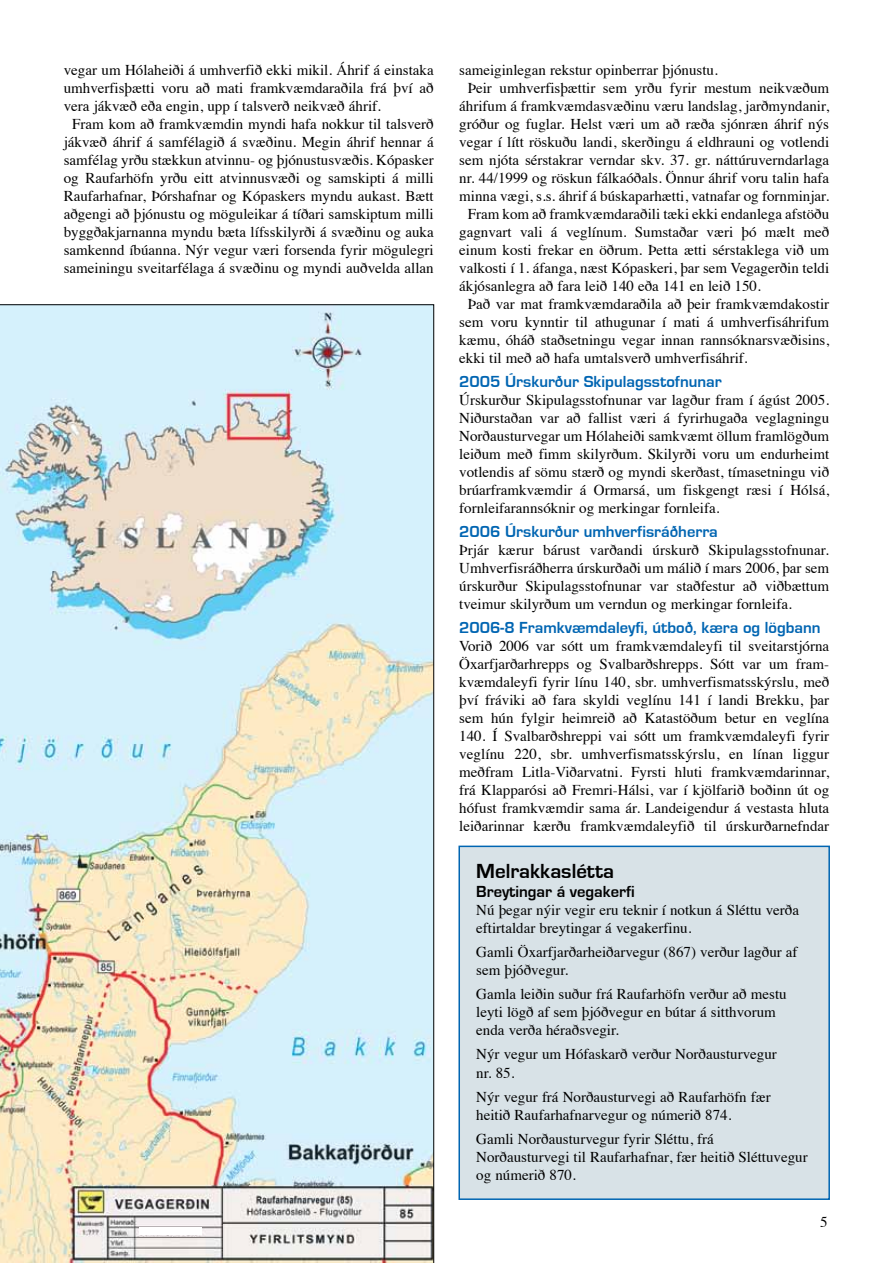
<style>
.page{position:relative;width:893px;height:1263px;background:#fff}
.page>*{position:absolute;margin:0;border:0;box-sizing:border-box;transform-origin:0 0}
.t1{font:700 21px "Eurostile";color:#000}
.t2{font:700 16.5px "Eurostile";color:#0065b2}
.t3{font:700 16.5px "Eurostile";color:#000}
.t4{font:15px/18px "Times";color:#000}
</style>
<div class="page">
<div style="left:458px;top:845px;width:372px;height:355px;background:#d8e2e7;border:2px solid #0065b2"></div>
<img style="left:0;top:304px;width:434px;height:959px">
<div style="left:139px;top:1227px;width:62px;height:8px;background:#fff"></div>
<p class="t4" style="left:64px;top:60px;width:371px">vegar um Hólaheiði á umhverfið ekki mikil. Áhrif á einstaka</p>
<p class="t4" style="left:64px;top:78px;width:371px">umhverfisþætti voru að mati framkvæmdaraðila frá því að</p>
<p class="t4" style="left:64px;top:96px;width:319px">vera jákvæð eða engin, upp í talsverð neikvæð áhrif.</p>
<p class="t4" style="left:72px;top:114px;width:363px">Fram kom að framkvæmdin myndi hafa nokkur til talsverð</p>
<p class="t4" style="left:64px;top:132px;width:371px">jákvæð áhrif á samfélagið á svæðinu. Megin áhrif hennar á</p>
<p class="t4" style="left:64px;top:150px;width:371px">samfélag yrðu stækkun atvinnu- og þjónustusvæðis. Kópasker</p>
<p class="t4" style="left:64px;top:168px;width:371px">og Raufarhöfn yrðu eitt atvinnusvæði og samskipti á milli</p>
<p class="t4" style="left:64px;top:186px;width:371px">Raufarhafnar, Þórshafnar og Kópaskers myndu aukast. Bætt</p>
<p class="t4" style="left:64px;top:204px;width:371px">aðgengi að þjónustu og möguleikar á tíðari samskiptum milli</p>
<p class="t4" style="left:64px;top:222px;width:371px">byggðakjarnanna myndu bæta lífsskilyrði á svæðinu og auka</p>
<p class="t4" style="left:64px;top:240px;width:371px">samkennd íbúanna. Nýr vegur væri forsenda fyrir mögulegri</p>
<p class="t4" style="left:64px;top:258px;width:371px">sameiningu sveitarfélaga á svæðinu og myndi auðvelda allan</p>
<p class="t4" style="left:459px;top:60px;width:260px">sameiginlegan rekstur opinberrar þjónustu.</p>
<p class="t4" style="left:468px;top:78px;width:363px">Þeir umhverfisþættir sem yrðu fyrir mestum neikvæðum</p>
<p class="t4" style="left:459px;top:96px;width:371px">áhrifum á framkvæmdasvæðinu væru landslag, jarðmyndanir,</p>
<p class="t4" style="left:459px;top:114px;width:371px">gróður og fuglar. Helst væri um að ræða sjónræn áhrif nýs</p>
<p class="t4" style="left:459px;top:132px;width:371px">vegar í lítt röskuðu landi, skerðingu á eldhrauni og votlendi</p>
<p class="t4" style="left:459px;top:150px;width:371px">sem njóta sérstakrar verndar skv. 37. gr. náttúruverndarlaga</p>
<p class="t4" style="left:459px;top:168px;width:371px">nr. 44/1999 og röskun fálkaóðals. Önnur áhrif voru talin hafa</p>
<p class="t4" style="left:459px;top:186px;width:371px">minna vægi, s.s. áhrif á búskaparhætti, vatnafar og fornminjar.</p>
<p class="t4" style="left:468px;top:204px;width:363px">Fram kom að framkvæmdaraðili tæki ekki endanlega afstöðu</p>
<p class="t4" style="left:459px;top:222px;width:371px">gagnvart vali á veglínum. Sumstaðar væri þó mælt með</p>
<p class="t4" style="left:459px;top:240px;width:371px">einum kosti frekar en öðrum. Þetta ætti sérstaklega við um</p>
<p class="t4" style="left:459px;top:258px;width:371px">valkosti í 1. áfanga, næst Kópaskeri, þar sem Vegagerðin teldi</p>
<p class="t4" style="left:459px;top:276px;width:303px">ákjósanlegra að fara leið 140 eða 141 en leið 150.</p>
<p class="t4" style="left:468px;top:294px;width:363px">Það var mat framkvæmdaraðila að þeir framkvæmdakostir</p>
<p class="t4" style="left:459px;top:312px;width:371px">sem voru kynntir til athugunar í mati á umhverfisáhrifum</p>
<p class="t4" style="left:459px;top:330px;width:371px">kæmu, óháð staðsetningu vegar innan rannsóknarsvæðisins,</p>
<p class="t4" style="left:459px;top:348px;width:290px">ekki til með að hafa umtalsverð umhverfisáhrif.</p>
<p class="t2" style="left:459px;top:373px;width:264px">2005 Úrskurður Skipulagsstofnunar</p>
<p class="t4" style="left:459px;top:390px;width:371px;text-align:justify">Úrskurður Skipulagsstofnunar var lagður fram í ágúst 2005.<br>Niðurstaðan var að fallist væri á fyrirhugaða veglagningu Norðausturvegar um Hólaheiði samkvæmt öllum framlögðum leiðum með fimm skilyrðum. Skilyrði voru um endurheimt votlendis af sömu stærð og myndi skerðast, tímasetningu við brúarframkvæmdir á Ormarsá, um fiskgengt ræsi í Hólsá, fornleifarannsóknir og merkingar fornleifa.</p>
<p class="t2" style="left:459px;top:523px;width:260px">2006 Úrskurður umhverfisráðherra</p>
<p class="t4" style="left:459px;top:540px;width:371px;text-align:justify">Þrjár kærur bárust varðandi úrskurð Skipulagsstofnunar.<br>Umhverfisráðherra úrskurðaði um málið í mars 2006, þar sem úrskurður Skipulagsstofnunar var staðfestur að viðbættum tveimur skilyrðum um verndun og merkingar fornleifa.</p>
<p class="t2" style="left:459px;top:619px;width:363px">2006-8 Framkvæmdaleyfi, útboð, kæra og lögbann</p>
<p class="t4" style="left:459px;top:636px;width:371px;text-align:justify">Vorið 2006 var sótt um framkvæmdaleyfi til sveitarstjórna Öxarfjarðarhrepps og Svalbarðshrepps. Sótt var um fram&shy;kvæmdaleyfi fyrir línu 140, sbr. umhverfismatsskýrslu, með því fráviki að fara skyldi veglínu 141 í landi Brekku, þar sem hún fylgir heimreið að Katastöðum betur en veglína 140. Í Svalbarðshreppi vai sótt um framkvæmdaleyfi fyrir veglínu 220, sbr. umhverfismatsskýrslu, en línan liggur meðfram Litla-Viðarvatni. Fyrsti hluti framkvæmdarinnar, frá Klapparósi að Fremri-Hálsi, var í kjölfarið boðinn út og hófust framkvæmdir sama ár. Landeigendur á vestasta hluta leiðarinnar kærðu framkvæmdaleyfið til úrskurðarnefndar</p>
<h1 class="t1" style="left:476px;top:859px;width:139px">Melrakkaslétta</h1>
<p class="t3" style="left:476px;top:883px;width:160px">Breytingar á vegakerfi</p>
<p class="t4" style="left:476px;top:900px;width:324px">Nú þegar nýir vegir eru teknir í notkun á Sléttu verða eftirtaldar breytingar á vegakerfinu.</p>
<p class="t4" style="left:476px;top:942px;width:323px">Gamli Öxarfjarðarheiðarvegur (867) verður lagður af sem þjóðvegur.</p>
<p class="t4" style="left:476px;top:984px;width:312px">Gamla leiðin suður frá Raufarhöfn verður að mestu leyti lögð af sem þjóðvegur en bútar á sitthvorum enda verða héraðsvegir.</p>
<p class="t4" style="left:476px;top:1044px;width:302px">Nýr vegur um Hófaskarð verður Norðausturvegur nr. 85.</p>
<p class="t4" style="left:476px;top:1086px;width:296px">Nýr vegur frá Norðausturvegi að Raufarhöfn fær heitið Raufarhafnarvegur og númerið 874.</p>
<p class="t4" style="left:476px;top:1128px;width:333px">Gamli Norðausturvegur fyrir Sléttu, frá<br>Norðausturvegi til Raufarhafnar, fær heitið Sléttuvegur og númerið 870.</p>
<p class="t4" style="left:820px;top:1211px;width:9px">5</p>
</div>
